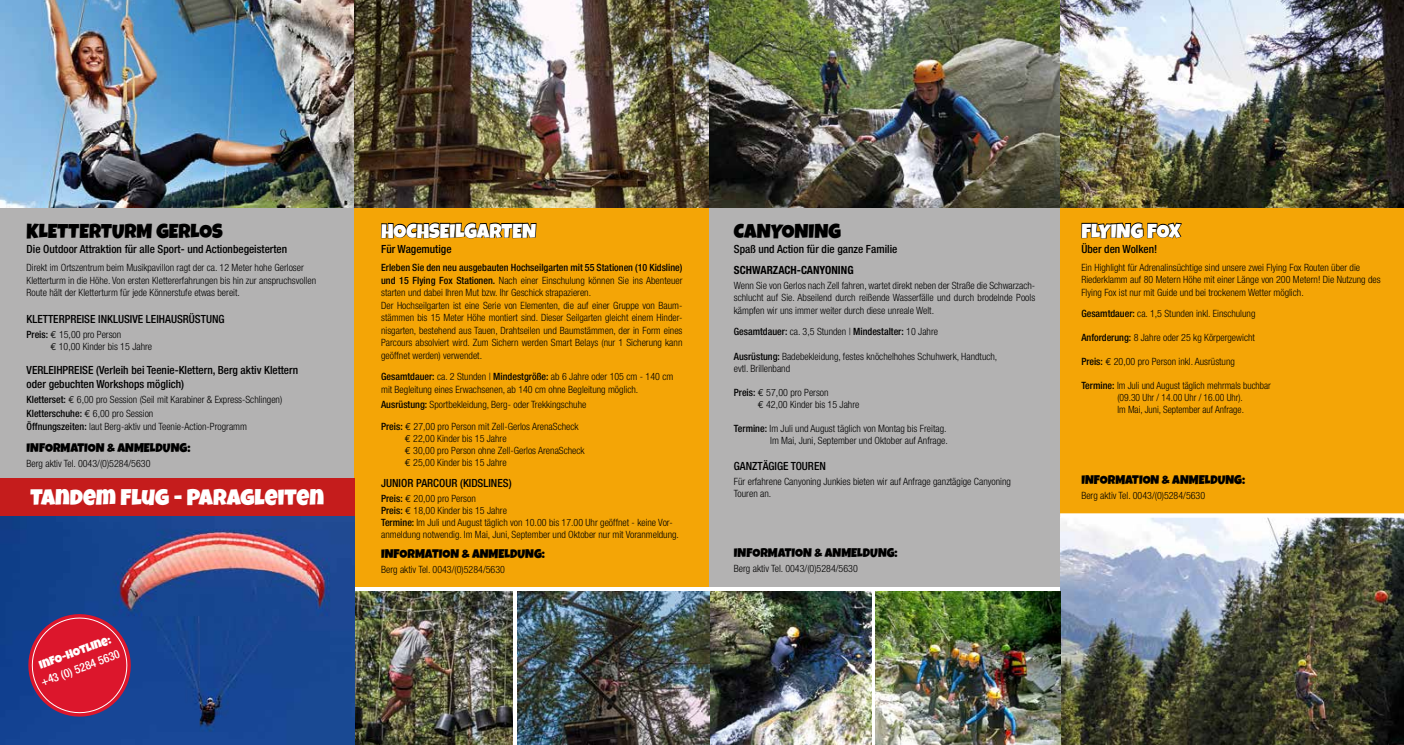
<style>
.page{position:relative;width:1404px;height:745px;background:#fff}
.page>*{position:absolute;margin:0;border:0;box-sizing:border-box;transform-origin:0 0}
.t1{font:22.5px "Luckiest Guy";color:#fff}
.t2{font:20px "Luckiest Guy";color:#000}
.t3{font:20px "Luckiest Guy";color:#fff}
.t4{font:12.5px "Luckiest Guy";color:#000}
.t5{font:500 condensed 11.62px "Helvetica Neue";color:#fff}
.t6{font:11.62px "Luckiest Guy";color:#fff}
.t7{font:500 condensed 11.25px/13.5px "Helvetica Neue";color:#000}
.t8{font:700 condensed 11.25px "Helvetica Neue";color:#000}
.t9{font:300 condensed 10px/12.5px "Helvetica Neue";color:#000}
.t10{font:300 condensed 10px/12px "Helvetica Neue";color:#000;scale:.96 1}
.t11{font:500 condensed 10px "Helvetica Neue";color:#000}
.s1{font-weight:500}
.s2{font-family:"Euro Mono";font-weight:400;font-stretch:normal}
.s3{font-weight:300}
</style>
<div class="page">
<div style="left:0;top:207px;width:354px;height:271px;background:#b3b2b2"></div>
<div style="left:354px;top:207px;width:355px;height:379px;background:#f4a506"></div>
<div style="left:709px;top:207px;width:350px;height:537px;background:#b3b2b2"></div>
<div style="left:1059px;top:207px;width:344px;height:537px;background:#f4a506"></div>
<svg style="left:380px;top:222px;width:157px;height:17px"></svg>
<svg style="left:1081px;top:222px;width:101px;height:17px"></svg>
<img style="left:0;top:0;width:1403px;height:207px">
<div style="left:0;top:478px;width:354px;height:40px;background:#c51c1c"></div>
<div style="left:705px;top:586px;width:698px;height:158px;background:#fff"></div>
<img style="left:354px;top:591px;width:158px;height:153px">
<img style="left:517px;top:591px;width:354px;height:153px">
<img style="left:1059px;top:517px;width:344px;height:227px">
<img style="left:875px;top:591px;width:184px;height:153px">
<img style="left:0;top:516px;width:354px;height:228px">
<svg style="left:22px;top:607px;width:115px;height:115px;background:#912c56"></svg>
<svg style="left:1059px;top:513px;width:344px;height:4px"></svg>
<h2 class="t2" style="left:27px;top:217px;width:198px">KLETTERTURM GERLOS</h2>
<p class="t7" style="left:27px;top:241px;width:262px">Die Outdoor Attraktion für alle Sport- und Actionbegeisterten</p>
<p class="t9" style="left:27px;top:261px;width:291px">Direkt im Ortszentrum beim Musikpavillon ragt der ca. 12 Meter hohe Gerloser<br>Kletterturm in die Höhe. Von ersten Klettererfahrungen bis hin zur anspruchsvollen<br>Route hält der Kletterturm für jede Könnerstufe etwas bereit.</p>
<p class="t7" style="left:27px;top:312px;width:199px">KLETTERPREISE INKLUSIVE LEIHAUSRÜSTUNG</p>
<p class="t9" style="left:50px;top:328px;width:103px;line-height:12px;text-indent:-24px"><span class="s1">Preis:</span> <span class="s2">€</span> 15,00 pro Person<br><span class="s2">€</span> 10,00 Kinder bis 15 Jahre</p>
<p class="t7" style="left:27px;top:363px;width:273px">VERLEIHPREISE (Verleih bei Teenie-Klettern, Berg aktiv Klettern oder gebuchten Workshops möglich)</p>
<p class="t9" style="left:27px;top:392px;width:257px;line-height:13.8px"><span class="s1">Kletterset:</span> <span class="s2">€</span> 6,00 pro Session (Seil mit Karabiner &amp; Express-Schlingen)<br><span class="s1">Kletterschuhe:</span> <span class="s2">€</span> 6,00 pro Session<br><span class="s1">Öffnungszeiten:</span> laut Berg-aktiv und Teenie-Action-Programm</p>
<p class="t4" style="left:27px;top:439px;width:165px">INFORMATION &amp; ANMELDUNG:</p>
<p class="t9" style="left:27px;top:456px;width:125px">Berg aktiv Tel. 0043/(0)5284/5630</p>
<h1 class="t1" style="left:30px;top:482px;width:295px">TANDEM FLUG - PARAGLEITEN</h1>
<p class="t6" style="left:37px;top:658px;width:77px;rotate:-20deg">INFO-HOTLINE:</p>
<p class="t5" style="left:39px;top:675px;width:85px;rotate:-20deg">+43 (0) 5284 5630</p>
<h2 class="t3" style="left:381px;top:217px;width:156px">HOCHSEILGARTEN</h2>
<p class="t7" style="left:381px;top:241px;width:72px">Für Wagemutige</p>
<p class="t9" style="left:381px;top:261px;width:303px"><span class="s1">Erleben Sie den neu ausgebauten Hochseilgarten mit 55 Stationen (10 Kidsline) und 15 Flying Fox Stationen.</span> Nach einer Einschulung können Sie ins Abenteuer starten und dabei Ihren Mut bzw. Ihr Geschick strapazieren.<br>Der Hochseilgarten ist eine Serie von Elementen, die auf einer Gruppe von Baum&shy;stämmen bis 15 Meter Höhe montiert sind. Dieser Seilgarten gleicht einem Hinder&shy;nisgarten, bestehend aus Tauen, Drahtseilen und Baumstämmen, der in Form eines Parcours absolviert wird. Zum Sichern werden Smart Belays (nur 1 Sicherung kann geöffnet werden) verwendet.</p>
<p class="t9" style="left:381px;top:370px;width:294px"><span class="s1">Gesamtdauer:</span> ca. 2 Stunden | <span class="s1">Mindestgröße:</span> ab 6 Jahre oder 105 cm - 140 cm mit Begleitung eines Erwachsenen, ab 140 cm ohne Begleitung möglich.</p>
<p class="t9" style="left:381px;top:397px;width:207px"><span class="s1">Ausrüstung:</span> Sportbekleidung, Berg- oder Trekkingschuhe</p>
<p class="t9" style="left:405px;top:420px;width:181px;line-height:12px;text-indent:-24px"><span class="s1">Preis:</span> <span class="s2">€</span> 27,00 pro Person mit Zell-Gerlos ArenaScheck <span class="s2">€</span> 22,00 Kinder bis 15 Jahre<br><span class="s2">€</span> 30,00 pro Person ohne Zell-Gerlos ArenaScheck <span class="s2">€</span> 25,00 Kinder bis 15 Jahre</p>
<p class="t7" style="left:381px;top:475px;width:132px">JUNIOR PARCOUR (KIDSLINES)</p>
<p class="t9" style="left:381px;top:492px;width:299px;line-height:12px"><span class="s1">Preis:</span> <span class="s2">€</span> 20,00 pro Person<br><span class="s1">Preis:</span> <span class="s2">€</span> 18,00 Kinder bis 15 Jahre<br><span class="s1">Termine:</span> Im Juli und August täglich von 10.00 bis 17.00 Uhr geöffnet - keine Vor&shy;anmeldung notwendig. Im Mai, Juni, September und Oktober nur mit Voranmeldung.</p>
<p class="t4" style="left:381px;top:545px;width:165px">INFORMATION &amp; ANMELDUNG:</p>
<p class="t9" style="left:381px;top:562px;width:125px">Berg aktiv Tel. 0043/(0)5284/5630</p>
<h2 class="t2" style="left:733px;top:217px;width:109px">CANYONING</h2>
<p class="t7" style="left:733px;top:241px;width:165px">Spaß und Action für die ganze Familie</p>
<p class="t8" style="left:733px;top:263px;width:121px">SCHWARZACH-CANYONING</p>
<p class="t9" style="left:733px;top:279px;width:303px;text-align:justify">Wenn Sie von Gerlos nach Zell fahren, wartet direkt neben der Straße die Schwarzach&shy;schlucht auf Sie. Abseilend durch reißende Wasserfälle und durch brodelnde Pools kämpfen wir uns immer weiter durch diese unreale Welt.</p>
<p class="t11" style="left:733px;top:325px;width:206px">Gesamtdauer: <span class="s3">ca. 3,5 Stunden |</span> Mindestalter: <span class="s3">10 Jahre</span></p>
<p class="t9" style="left:733px;top:349px;width:265px"><span class="s1">Ausrüstung:</span> Badebekleidung, festes knöchelhohes Schuhwerk, Handtuch, evtl. Brillenband</p>
<p class="t9" style="left:757px;top:386px;width:103px;line-height:12px;text-indent:-24px"><span class="s1">Preis:</span> <span class="s2">€</span> 57,00 pro Person<br><span class="s2">€</span> 42,00 Kinder bis 15 Jahre</p>
<p class="t9" style="left:733px;top:422px;width:215px;line-height:12px;text-align:right"><span class="s1">Termine:</span> Im Juli und August täglich von Montag bis Freitag.<br>Im Mai, Juni, September und Oktober auf Anfrage.</p>
<p class="t7" style="left:733px;top:458px;width:93px">GANZTÄGIGE TOUREN</p>
<p class="t9" style="left:733px;top:475px;width:278px;line-height:12px">Für erfahrene Canyoning Junkies bieten wir auf Anfrage ganztägige Canyoning<br>Touren an.</p>
<p class="t4" style="left:733px;top:544px;width:165px">INFORMATION &amp; ANMELDUNG:</p>
<p class="t9" style="left:733px;top:562px;width:125px">Berg aktiv Tel. 0043/(0)5284/5630</p>
<h2 class="t3" style="left:1081px;top:217px;width:101px">FLYING FOX</h2>
<p class="t7" style="left:1081px;top:241px;width:77px">Über den Wolken!</p>
<p class="t9" style="left:1081px;top:261px;width:301px">Ein Highlight für Adrenalinsüchtige sind unsere zwei Flying Fox Routen über die<br>Riederklamm auf 80 Metern Höhe mit einer Länge von 200 Metern! Die Nutzung des<br>Flying Fox ist nur mit Guide und bei trockenem Wetter möglich.</p>
<p class="t9" style="left:1081px;top:306px;width:176px"><span class="s1">Gesamtdauer:</span> ca. 1,5 Stunden inkl. Einschulung</p>
<p class="t9" style="left:1081px;top:330px;width:175px"><span class="s1">Anforderung:</span> 8 Jahre oder 25 kg Körpergewicht</p>
<p class="t9" style="left:1081px;top:354px;width:155px"><span class="s1">Preis:</span> <span class="s2">€</span> 20,00 pro Person inkl. Ausrüstung</p>
<p class="t10" style="left:1117px;top:379px;width:161px;text-indent:-36px"><span class="s1">Termine:</span> Im Juli und August täglich mehrmals buchbar (09.30 Uhr / 14.00 Uhr / 16.00 Uhr).<br>Im Mai, Juni, September auf Anfrage.</p>
<p class="t4" style="left:1081px;top:471px;width:165px">INFORMATION &amp; ANMELDUNG:</p>
<p class="t9" style="left:1081px;top:488px;width:125px">Berg aktiv Tel. 0043/(0)5284/5630</p>
</div>
